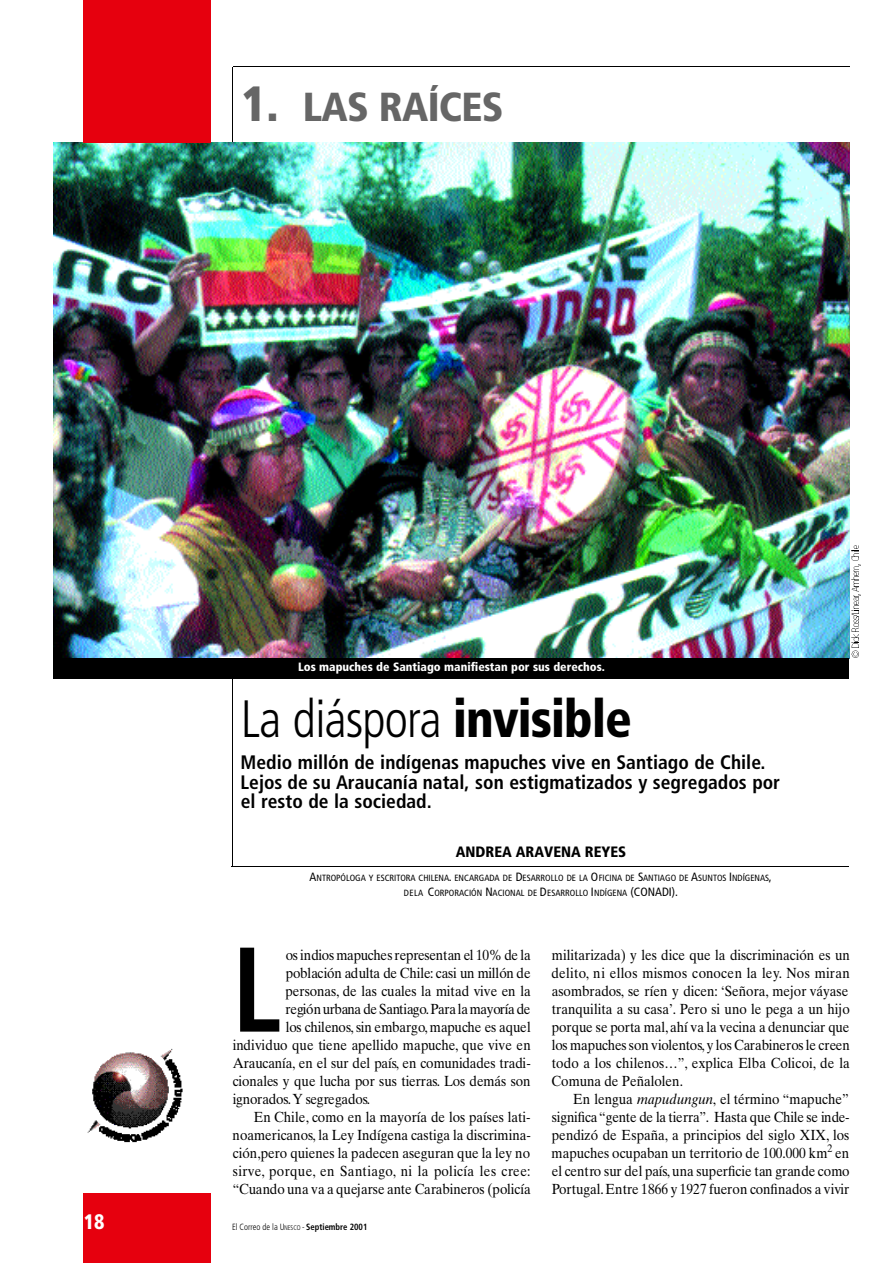
<style>
.page{position:relative;width:893px;height:1263px;background:#fff}
.page>*{position:absolute;margin:0;border:0;box-sizing:border-box;transform-origin:0 0}
.t1{font:700 condensed 120.3px "Frutiger";color:#000;scale:.91 1}
.t2{font:300 condensed 52.5px "Frutiger";letter-spacing:-.015em;color:#000;scale:.95 1}
.t3{font:900 condensed 40.5px "Frutiger";letter-spacing:-.02em;color:#666}
.t4{font:900 condensed 21px "Frutiger";color:#fff;scale:.95 1}
.t5{font:700 condensed 19.5px/19.5px "Frutiger";color:#000}
.t6{font:900 condensed 15px "Frutiger";color:#000}
.t7{font:14.7px/18px "Times Ten";color:#000;text-align:justify;scale:.91 1}
.t8{font:14.7px "Times Ten";letter-spacing:-.03em;color:#000;scale:.91 1}
.t9{font:14.7px "Times Ten";letter-spacing:.025em;color:#000;scale:.91 1}
.t10{font:14.7px "Times Ten";letter-spacing:-.02em;color:#000;scale:.91 1}
.t11{font:900 condensed 12px "Frutiger";color:#fff}
.t12{font:condensed 9px/15px "Frutiger";color:#000;text-align:center}
.t13{font:300 condensed 9px "Frutiger";color:#000;scale:.95 1}
.s1{font-size:49.5px}
.s2{font-weight:900}
.s3{font-size:12px}
.s4{font-size:6.75px}
.s5{font-weight:700}
.s6{font-style:italic}
</style>
<div class="page">
<hr style="left:232px;top:67px;width:1px;height:800px;background:#000">
<hr style="left:232px;top:866px;width:617px;height:1px;background:#000">
<img style="left:53px;top:142px;width:796px;height:516px">
<div style="left:53px;top:658px;width:796px;height:20px;background:#000"></div>
<svg style="left:848px;top:545px;width:12px;height:112px"></svg>
<div style="left:84px;top:0;width:127px;height:142px;background:#e6000e"></div>
<div style="left:84px;top:1194px;width:127px;height:69px;background:#e6000e"></div>
<hr style="left:232px;top:66px;width:617px;height:1px;background:#000">
<img style="left:87px;top:1048px;width:96px;height:95px">
<h3 class="t3" style="left:241px;top:91px;width:264px"><span class="s1">1 .</span> LAS RAÍCES</h3>
<p class="t11" style="left:298px;top:662px;width:308px">Los mapuches de Santiago manifiestan por sus derechos.</p>
<h2 class="t2" style="left:241px;top:698px;width:413px">La diáspora <span class="s2">i n v i s i b l e</span></h2>
<h3 class="t5" style="left:240px;top:754px;width:541px">Medio millón de indígenas mapuches vive en Santiago de Chile.<br>Lejos de su Araucanía natal, son estigmatizados y segregados por el resto de la sociedad.</h3>
<p class="t6" style="left:456px;top:846px;width:172px">ANDREA ARAVENA REYES</p>
<p class="t12" style="left:309px;top:871px;width:463px"><span class="s3">A</span>NTROPÓLOGA Y ESCRITORA CHILENA<span class="s3">.</span> ENCARGADA DE <span class="s3">D</span>ESARROLLO DE LA <span class="s3">O</span>FICINA DE <span class="s3">S</span>ANTIAGO DE <span class="s3">A</span>SUNTOS <span class="s3">I</span>NDÍGENAS<span class="s3">,<br></span>DELA <span class="s3">C</span>ORPORACIÓN <span class="s3">N</span>ACIONAL DE <span class="s3">D</span>ESARROLLO <span class="s3">I</span>NDÍGENA <span class="s3">(CONADI).</span></p>
<h1 class="t1" style="left:233px;top:941px;width:55px">L</h1>
<p class="t8" style="left:286px;top:949px;width:271px">os indios mapuches representan el 10% de la</p>
<p class="t10" style="left:286px;top:967px;width:271px">población adulta de Chile: casi un millón de</p>
<p class="t7" style="left:285px;top:983px;width:271px">p e r s o n a s, de las cuales la mitad vive en la</p>
<p class="t8" style="left:285px;top:1003px;width:271px">región urbana de Santiago.Para la mayoría de</p>
<p class="t7" style="left:286px;top:1019px;width:271px">los chilenos, sin embargo, mapuche es aquel</p>
<p class="t7" style="left:233px;top:1037px;width:329px">individuo que tiene apellido mapuche, que vive en</p>
<p class="t7" style="left:233px;top:1055px;width:329px">A r a u c a n í a , en el sur del país, en comunidades tradi-</p>
<p class="t7" style="left:233px;top:1073px;width:328px">cionales y que lucha por sus tierras. Los demás son</p>
<p class="t7" style="left:233px;top:1091px;width:153px">i g n o r a d o s.Y segregados.</p>
<p class="t7" style="left:254px;top:1109px;width:305px">En Chile, como en la mayoría de los países lati-</p>
<p class="t7" style="left:233px;top:1127px;width:329px">noamericanos, la Ley Indígena castiga la discrimina-</p>
<p class="t7" style="left:233px;top:1145px;width:328px">ción,pero quienes la padecen aseguran que la ley no</p>
<p class="t9" style="left:233px;top:1165px;width:328px">s i r v e, p o r q u e, en Santiago, ni la policía les cree:</p>
<p class="t7" style="left:233px;top:1181px;width:328px">“Cuando una va a quejarse ante Carabineros (policía</p>
<h3 class="t4" style="left:84px;top:1214px;width:23px">18</h3>
<p class="t13" style="left:232px;top:1223px;width:144px">El Correo de la U<span class="s4">NESCO</span> - <span class="s5">Septiembre 2001</span></p>
<p class="t7" style="left:551px;top:947px;width:329px">militarizada) y les dice que la discriminación es un d e l i t o, ni ellos mismos conocen la ley. Nos miran asombrados, se ríen y dicen: ‘Señora, mejor váyase tranquilita a su casa’. Pero si uno le pega a un hijo porque se porta mal, ahí va la vecina a denunciar que los mapuches son violentos, y los Carabineros le creen todo a los chilenos…”, explica Elba Colicoi, de la Comuna de Peñalolen.</p>
<p class="t7" style="left:551px;top:1091px;width:329px;text-indent:22px">En lengua <span class="s6">mapudungun</span>, el término “mapuche” s i g n i fica “gente de la tierra”. Hasta que Chile se inde&shy;pendizó de España, a principios del siglo XIX, l o s mapuches ocupaban un territorio de 100.000 km<sup>2</sup> en el centro sur del país, una superficie tan grande como Po r t u g a l .Entre 1866 y 1927 fueron confinados a vivir</p>
</div>
